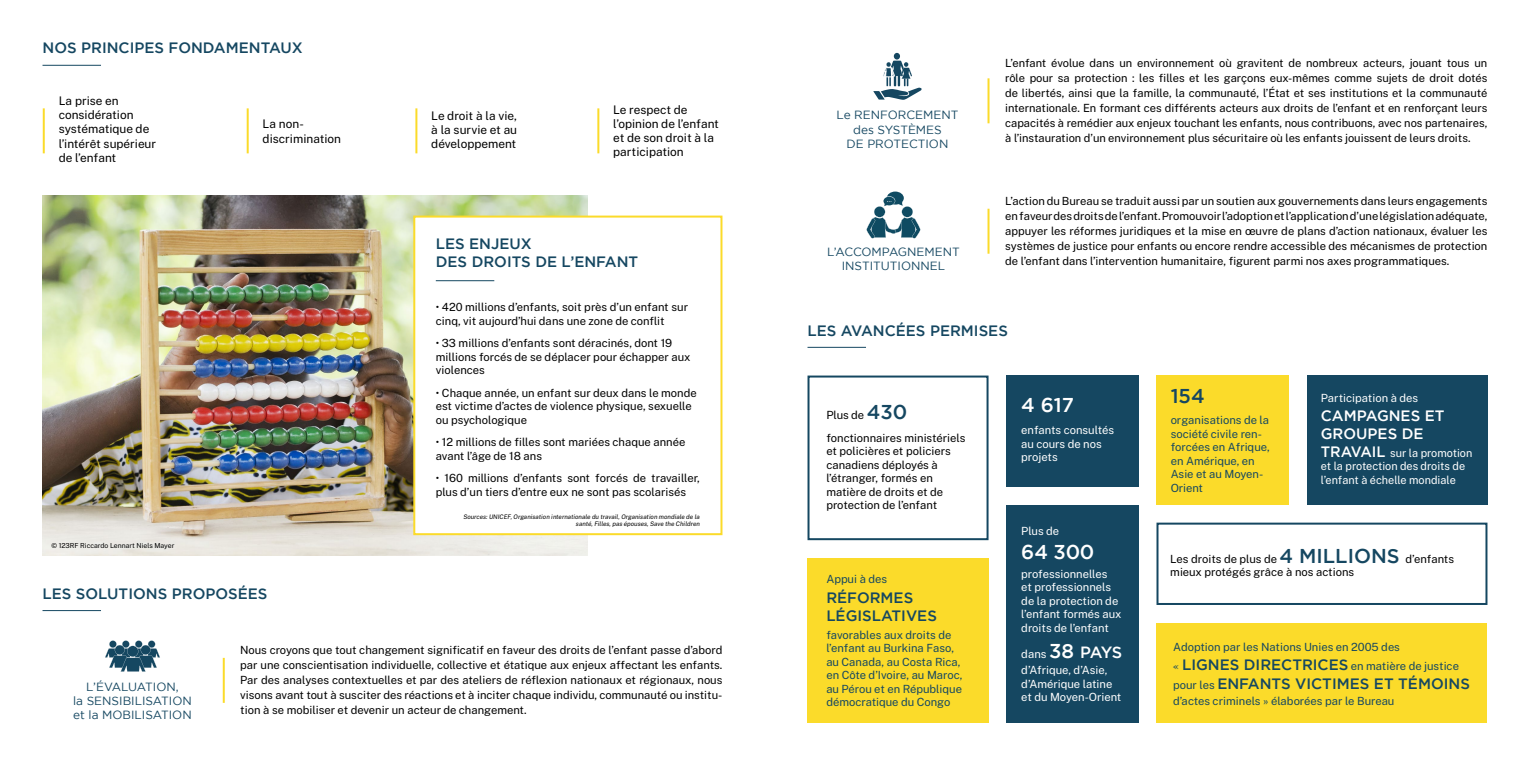
<style>
.page{position:relative;width:1530px;height:765px;background:#fff}
.page>*{position:absolute;margin:0;border:0;box-sizing:border-box;transform-origin:0 0}
.t1{font:500 20px "Gotham";color:#fff}
.t2{font:500 20px "Gotham";color:#154761}
.t3{font:500 15px/18px "Gotham";color:#154761}
.t4{font:500 15px/18px "Gotham";color:#fff}
.t5{font:11.88px/14.2px "Public Sans";color:#000}
.t6{font:11.88px/14.2px "Gotham";color:#154761;text-align:center}
.t7{font:11.25px/15px "Public Sans";color:#000}
.t8{font:11.25px/13.5px "Public Sans";color:#154761}
.t9{font:11.25px/13.5px "Public Sans";color:#fff}
.t10{font:6.88px "Public Sans";color:#000}
.t11{font:italic 6.25px/7.5px "Public Sans";color:#000;text-align:right}
.s1{font-family:"Gotham";font-weight:500;font-size:20px;color:#154761}
.s2{font-family:"Gotham";font-weight:500;font-size:20px}
.s3{font-family:"Gotham";font-weight:500;font-size:16.25px}
.s4{font-family:"Gotham";font-weight:500;font-size:15px}
.s5{font-family:"Crimson Text";font-size:12.12px}
.s6{font-family:"Public Sans";font-weight:400;font-size:11.25px}
</style>
<div class="page">
<img style="left:43px;top:196px;width:545px;height:359px">
<div style="left:413px;top:216px;width:309px;height:319px;background:#fff;border:2px solid #fbdb2a"></div>
<div style="left:808px;top:376px;width:181px;height:164px;border:2px solid #154761"></div>
<div style="left:808px;top:558px;width:181px;height:164px;background:#fbdb2a"></div>
<div style="left:1006px;top:505px;width:133px;height:217px;background:#154761"></div>
<div style="left:1307px;top:376px;width:180px;height:129px;background:#154761"></div>
<div style="left:1006px;top:376px;width:133px;height:111px;background:#154761"></div>
<div style="left:1157px;top:376px;width:132px;height:129px;background:#fbdb2a"></div>
<div style="left:1157px;top:523px;width:330px;height:82px;border:2px solid #154761"></div>
<div style="left:1157px;top:623px;width:330px;height:99px;background:#fbdb2a"></div>
<hr style="left:43px;top:108px;width:2px;height:45px;background:#fbdb2a">
<hr style="left:247px;top:108px;width:2px;height:45px;background:#fbdb2a">
<hr style="left:415px;top:108px;width:2px;height:45px;background:#fbdb2a">
<hr style="left:597px;top:108px;width:2px;height:45px;background:#fbdb2a">
<svg style="left:105px;top:640px;width:55px;height:32px"></svg>
<hr style="left:808px;top:347px;width:58px;height:1px;background:#154761">
<hr style="left:223px;top:658px;width:2px;height:45px;background:#fbdb2a">
<div style="left:894px;top:53px;width:6px;height:7px;background:#154761;border-radius:50%"></div>
<svg style="left:873px;top:61px;width:49px;height:39px"></svg>
<hr style="left:988px;top:78px;width:2px;height:45px;background:#fbdb2a">
<svg style="left:866px;top:192px;width:54px;height:46px"></svg>
<hr style="left:988px;top:209px;width:2px;height:45px;background:#fbdb2a">
<hr style="left:43px;top:65px;width:58px;height:1px;background:#154761">
<hr style="left:43px;top:610px;width:58px;height:1px;background:#154761">
<hr style="left:436px;top:280px;width:58px;height:1px;background:#154761">
<h2 class="t3" style="left:43px;top:39px;width:262px">NOS PRINCIPES FONDAMENTAUX</h2>
<p class="t5" style="left:59px;top:93px;width:99px">La prise en considération systématique de l’intérêt supérieur de l’enfant</p>
<p class="t10" style="left:52px;top:541px;width:124px">© 123RF Riccardo Lennart Niels Mayer</p>
<p class="t5" style="left:263px;top:116px;width:80px">La non&shy;discrimination</p>
<p class="t5" style="left:431px;top:107px;width:87px;text-align:justify">Le droit à la vie, à la survie et au développement</p>
<p class="t5" style="left:613px;top:101px;width:107px">Le respect de l’opinion de l’enfant et de son droit à la participation</p>
<h2 class="t3" style="left:436px;top:234px;width:204px">LES ENJEUX<br>DES DROITS DE L’ENFANT</h2>
<p class="t7" style="left:436px;top:300px;width:254px;line-height:13.5px">• 420 millions d’enfants, soit près d’un enfant sur cinq, vit aujourd’hui dans une zone de conflit</p>
<p class="t7" style="left:436px;top:336px;width:256px;line-height:13.5px">• 33 millions d’enfants sont déracinés, dont 19 millions forcés de se déplacer pour échapper aux violences</p>
<p class="t7" style="left:436px;top:385px;width:262px;line-height:13.5px">• Chaque année, un enfant sur deux dans le monde est victime d’actes de violence physique, sexuelle ou psychologique</p>
<p class="t7" style="left:436px;top:435px;width:251px;line-height:13.5px">• 12 millions de filles sont mariées chaque année avant l’âge de 18 ans</p>
<p class="t7" style="left:436px;top:471px;width:266px;line-height:13.5px">• 160 millions d’enfants sont forcés de travailler, plus d’un tiers d’entre eux ne sont pas scolarisés</p>
<p class="t11" style="left:463px;top:513px;width:238px">Sources: UNICEF, Organisation internationale du travail, Organisation mondiale de la santé, Filles, pas épouses, Save the Children</p>
<h2 class="t3" style="left:43px;top:584px;width:226px">LES SOLUTIONS PROPOSÉES</h2>
<p class="t6" style="left:73px;top:679px;width:120px">L’ÉVALUATION,<br>la SENSIBILISATION et la MOBILISATION</p>
<p class="t7" style="left:240px;top:642px;width:484px;text-align:justify">Nous croyons que tout changement significatif en faveur des droits de l’enfant passe d’abord par une conscientisation individuelle, collective et étatique aux enjeux affectant les enfants.<br>Par des analyses contextuelles et par des ateliers de réflexion nationaux et régionaux, nous visons avant tout à susciter des réactions et à inciter chaque individu, communauté ou institu&shy;tion à se mobiliser et devenir un acteur de changement.</p>
<p class="t6" style="left:836px;top:108px;width:124px">Le RENFORCEMENT des SYSTÈMES<br>DE PROTECTION</p>
<p class="t6" style="left:827px;top:244px;width:134px">L’ACCOMPAGNEMENT<br>INSTITUTIONNEL</p>
<p class="t7" style="left:1005px;top:54px;width:484px;text-align:justify">L’enfant évolue dans un environnement où gravitent de nombreux acteurs, jouant tous un rôle pour sa protection : les filles et les garçons eux-mêmes comme sujets de droit dotés de libertés, ainsi que la famille, la communauté, l’État et ses institutions et la communauté internationale. En formant ces différents acteurs aux droits de l’enfant et en renforçant leurs capacités à remédier aux enjeux touchant les enfants, nous contribuons, avec nos partenaires, à l’instauration d’un environnement plus sécuritaire où les enfants jouissent de leurs droits.</p>
<p class="t7" style="left:1005px;top:193px;width:484px;text-align:justify">L’action du Bureau se traduit aussi par un soutien aux gouvernements dans leurs engagements en faveur des droits de l’enfant. Promouvoir l’adoption et l’application d’une législation adéquate, appuyer les réformes juridiques et la mise en œuvre de plans d’action nationaux, évaluer les systèmes de justice pour enfants ou encore rendre accessible des mécanismes de protection de l’enfant dans l’intervention humanitaire, figurent parmi nos axes programmatiques.</p>
<h2 class="t3" style="left:808px;top:321px;width:202px">LES AVANCÉES PERMISES</h2>
<p class="t7" style="left:826px;top:403px;width:141px;line-height:22.5px">Plus de <span class="s1">430 </span>fonctionnaires ministériels</p>
<p class="t7" style="left:826px;top:444px;width:126px;line-height:13.5px">et policières et policiers canadiens déployés à l’étranger, formés en matière de droits et de protection de l’enfant</p>
<p class="t8" style="left:826px;top:572px;width:62px">Appui à des</p>
<h2 class="t3" style="left:826px;top:588px;width:112px">RÉFORMES<br>LÉGISLATIVES</h2>
<p class="t8" style="left:826px;top:627px;width:138px">favorables aux droits de l’enfant au Burkina Faso, au Canada, au Costa Rica, en Côte d’Ivoire, au Maroc, au Pérou et en République démocratique du Congo</p>
<h1 class="t1" style="left:1021px;top:393px;width:54px">4 617</h1>
<p class="t9" style="left:1021px;top:423px;width:94px">enfants consultés au cours de nos projets</p>
<p class="t9" style="left:1021px;top:523px;width:39px">Plus de</p>
<h1 class="t1" style="left:1021px;top:541px;width:75px">64 300</h1>
<p class="t9" style="left:1021px;top:566px;width:102px">professionnelles<br>et professionnels de la protection de l’enfant formés aux droits de l’enfant</p>
<p class="t9" style="left:1021px;top:645px;width:102px;line-height:16.2px">dans <span class="s2">38</span> <span class="s3">PAYS </span>d’Afrique, d’Asie,</p>
<p class="t9" style="left:1021px;top:676px;width:102px">d’Amérique latine et du Moyen-Orient</p>
<h1 class="t2" style="left:1171px;top:385px;width:35px">154</h1>
<p class="t8" style="left:1171px;top:413px;width:101px">organisations de la société civile ren&shy;forcées en Afrique, en Amérique, en<br>Asie et au Moyen-<br>Orient</p>
<p class="t9" style="left:1321px;top:391px;width:99px">Participation à des</p>
<h2 class="t4" style="left:1321px;top:406px;width:125px">CAMPAGNES ET<br>GROUPES DE</h2>
<p class="t9" style="left:1321px;top:445px;width:153px"><span class="s4">TRAVAIL</span> sur la promotion et la protection des droits de l’enfant à échelle mondiale</p>
<p class="t7" style="left:1170px;top:551px;width:285px;line-height:13.5px">Les droits de plus de <span class="s1">4 MILLIONS</span> d’enfants mieux protégés grâce à nos actions</p>
<p class="t8" style="left:1173px;top:637px;width:287px;line-height:18.8px">Adoption par les Nations Unies en 2005 des<br><span class="s5">«</span> <span class="s4">LIGNES DIRECTRICES</span> en matière de justice</p>
<h2 class="t3" style="left:1173px;top:674px;width:298px"><span class="s6">pour les</span> ENFANTS VICTIMES ET TÉMOINS</h2>
<p class="t8" style="left:1173px;top:693px;width:223px">d’actes criminels » élaborées par le Bureau</p>
</div>
